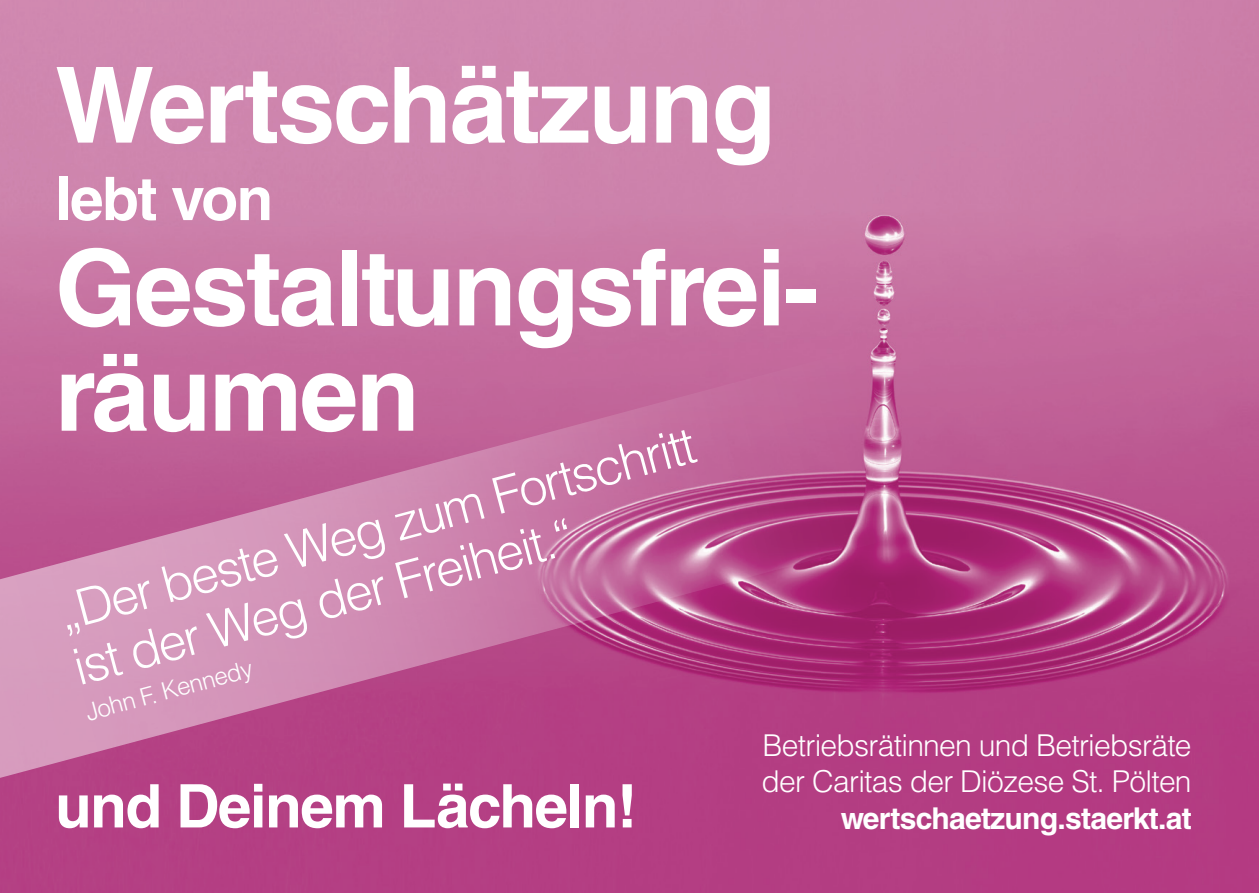
<style>
.page{position:relative;width:1259px;height:893px;background:#fff}
.page>*{position:absolute;margin:0;border:0;box-sizing:border-box;transform-origin:0 0}
.t1{font:700 105.3px/105.3px "Helvetica LT Std";letter-spacing:-.025em;color:#fff}
.t2{font:700 60.3px "Helvetica LT Std";letter-spacing:-.025em;color:#fff}
.t3{font:300 50.7px/56.7px "Helvetica LT Std";color:#fff}
.t4{font:300 30px/36px "Helvetica LT Std";letter-spacing:-.025em;color:#fff}
.t5{font:700 30px "Helvetica LT Std";letter-spacing:-.025em;color:#fff}
.t6{font:300 24.3px "Helvetica LT Std";color:#fff}
</style>
<div class="page">
<img style="left:0;top:0;width:1259px;height:893px">
<img style="left:0;top:350px;width:904px;height:435px">
<h1 class="t1" style="left:55px;top:51px;width:722px">Wertschätzung</h1>
<h2 class="t2" style="left:55px;top:162px;width:220px">lebt von</h2>
<h1 class="t1" style="left:55px;top:234px;width:765px">Gestaltungsfrei&shy;räumen</h1>
<h3 class="t3" style="left:52px;top:585px;width:658px;rotate:-15deg">„Der beste Weg zum Fortschritt ist der Weg der Freiheit.“</h3>
<p class="t6" style="left:82px;top:698px;width:173px;rotate:-15deg">John F. Kennedy</p>
<h2 class="t2" style="left:55px;top:769px;width:584px">und Deinem Lächeln!</h2>
<p class="t4" style="left:761px;top:727px;width:431px">Betriebsrätinnen und Betriebsräte der Caritas der Diözese St. Pölten</p>
<p class="t5" style="left:841px;top:800px;width:352px">wertschaetzung.staerkt.at</p>
</div>
